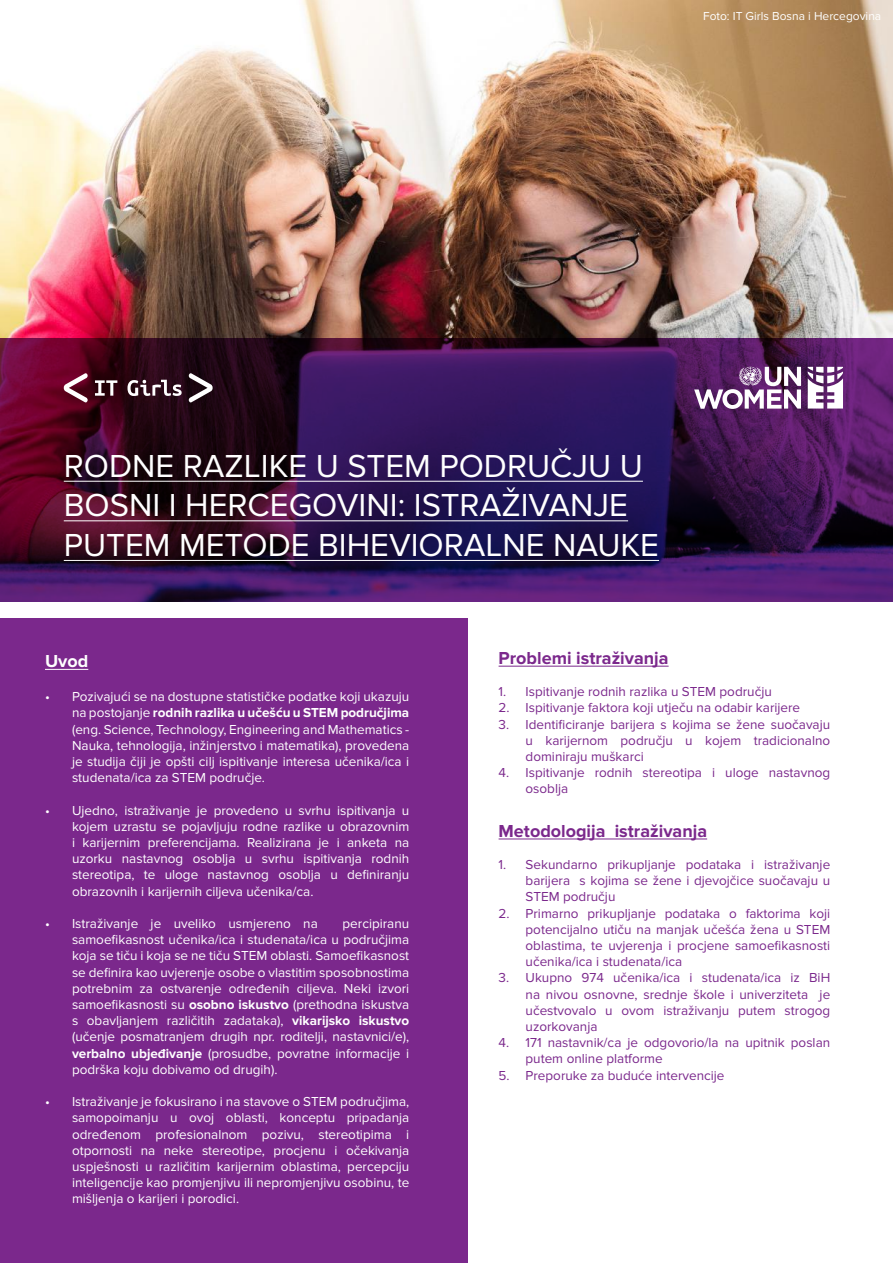
<style>
.page{position:relative;width:893px;height:1263px;background:#fff}
.page>*{position:absolute;margin:0;border:0;box-sizing:border-box;transform-origin:0 0}
.t1{font:33px/39.6px "Proxima Nova";color:#fff}
.t2{font:700 18px "Proxima Nova";color:#7b288c}
.t3{font:700 18px "Proxima Nova";color:#fff}
.t4{font:13.5px/16.2px "Proxima Nova";color:#fff;text-align:justify}
.t5{font:13.5px/16.2px "Proxima Nova";color:#7b288c;text-align:justify}
.t6{font:12px "Proxima Nova";color:#fff}
.s1{font-weight:700}
</style>
<div class="page">
<div style="left:0;top:619px;width:468px;height:644px;background:#7b288c"></div>
<img style="left:0;top:0;width:893px;height:338px">
<svg style="left:0;top:338px;width:893px;height:263px;background:#371247"></svg>
<hr style="left:64px;top:481px;width:579px;height:1px;background:#fff">
<hr style="left:64px;top:520px;width:564px;height:1px;background:#fff">
<hr style="left:64px;top:560px;width:595px;height:1px;background:#fff">
<svg style="left:694px;top:367px;width:107px;height:42px"></svg>
<svg style="left:808px;top:367px;width:35px;height:42px"></svg>
<svg style="left:95px;top:380px;width:22px;height:16px"></svg>
<svg style="left:127px;top:380px;width:55px;height:16px"></svg>
<svg style="left:64px;top:373px;width:24px;height:29px"></svg>
<svg style="left:189px;top:373px;width:24px;height:29px"></svg>
<hr style="left:45px;top:669px;width:43px;height:1px;background:#fff">
<hr style="left:499px;top:666px;width:170px;height:1px;background:#7b288c">
<hr style="left:499px;top:839px;width:208px;height:1px;background:#7b288c">
<p class="t6" style="left:703px;top:9px;width:180px">Foto: IT Girls Bosna i Hercegovina</p>
<h1 class="t1" style="left:64px;top:447px;width:597px">RODNE RAZLIKE U STEM PODRUČJU U<br>BOSNI I HERCEGOVINI: ISTRAŽIVANJE<br>PUTEM METODE BIHEVIORALNE NAUKE</h1>
<h2 class="t3" style="left:45px;top:651px;width:45px">Uvod</h2>
<p class="t4" style="left:72px;top:689px;width:339px;text-indent:-27px">• Pozivajući se na dostupne statističke podatke koji ukazuju na postojanje <span class="s1">rodnih razlika u učešću u STEM područjima </span>(eng. Science, Technology, Engineering and Mathematics - Nauka, tehnologija, inžinjerstvo i matematika), provedena je studija čiji je opšti cilj ispitivanje interesa učenika/ica i studenata/ica za STEM područje.</p>
<p class="t4" style="left:72px;top:802px;width:339px;text-indent:-27px">• Ujedno, istraživanje je provedeno u svrhu ispitivanja u kojem uzrastu se pojavljuju rodne razlike u obrazovnim i karijernim preferencijama. Realizirana je i anketa na uzorku nastavnog osoblja u svrhu ispitivanja rodnih stereotipa, te uloge nastavnog osoblja u definiranju obrazovnih i karijernih ciljeva učenika/ca.</p>
<p class="t4" style="left:45px;top:916px;width:274px">• Istraživanje je uveliko usmjereno na</p>
<p class="t4" style="left:72px;top:916px;width:339px;text-indent:271px">percipiranu samoefikasnost učenika/ica i studenata/ica u područjima koja se tiču i koja se ne tiču STEM oblasti. Samoefikasnost se definira kao uvjerenje osobe o vlastitim sposobnostima potrebnim za ostvarenje određenih ciljeva. Neki izvori samoefikasnosti su <span class="s1">osobno iskustvo</span> (prethodna iskustva s obavljanjem različitih zadataka), <span class="s1">vikarijsko iskustvo </span>(učenje posmatranjem drugih npr. roditelji, nastavnici/e), <span class="s1">verbalno ubjeđivanje</span> (prosudbe, povratne informacije i podrška koju dobivamo od drugih).</p>
<p class="t4" style="left:72px;top:1094px;width:339px;text-indent:-27px">• Istraživanje je fokusirano i na stavove o STEM područjima, samopoimanju u ovoj oblasti, konceptu pripadanja određenom profesionalnom pozivu, stereotipima i otpornosti na neke stereotipe, procjenu i očekivanja uspješnosti u različitim karijernim oblastima, percepciju inteligencije kao promjenjivu ili nepromjenjivu osobinu, te mišljenja o karijeri i porodici.</p>
<h2 class="t2" style="left:499px;top:647px;width:172px">Problemi istraživanja</h2>
<p class="t5" style="left:499px;top:684px;width:275px">1. Ispitivanje rodnih razlika u STEM području</p>
<p class="t5" style="left:499px;top:700px;width:303px">2. Ispitivanje faktora koji utječu na odabir karijere</p>
<p class="t5" style="left:526px;top:716px;width:306px;text-indent:-27px">3. Identificiranje barijera s kojima se žene suočavaju u karijernom području u kojem tradicionalno dominiraju muškarci</p>
<p class="t5" style="left:526px;top:765px;width:306px;text-indent:-27px">4. Ispitivanje rodnih stereotipa i uloge nastavnog osoblja</p>
<h2 class="t2" style="left:499px;top:820px;width:210px">Metodologija istraživanja</h2>
<p class="t5" style="left:526px;top:856px;width:306px;text-indent:-27px">1. Sekundarno prikupljanje podataka i istraživanje barijera s kojima se žene i djevojčice suočavaju u STEM području</p>
<p class="t5" style="left:526px;top:905px;width:306px;text-indent:-27px">2. Primarno prikupljanje podataka o faktorima koji potencijalno utiču na manjak učešća žena u STEM oblastima, te uvjerenja i procjene samoefikasnosti učenika/ica i studenata/ica</p>
<p class="t5" style="left:526px;top:970px;width:306px;text-indent:-27px">3. Ukupno 974 učenika/ica i studenata/ica iz BiH na nivou osnovne, srednje škole i univerziteta je učestvovalo u ovom istraživanju putem strogog uzorkovanja</p>
<p class="t5" style="left:526px;top:1035px;width:306px;text-indent:-27px">4. 171 nastavnik/ca je odgovorio/la na upitnik poslan putem online platforme</p>
<p class="t5" style="left:499px;top:1067px;width:227px">5. Preporuke za buduće intervencije</p>
</div>
